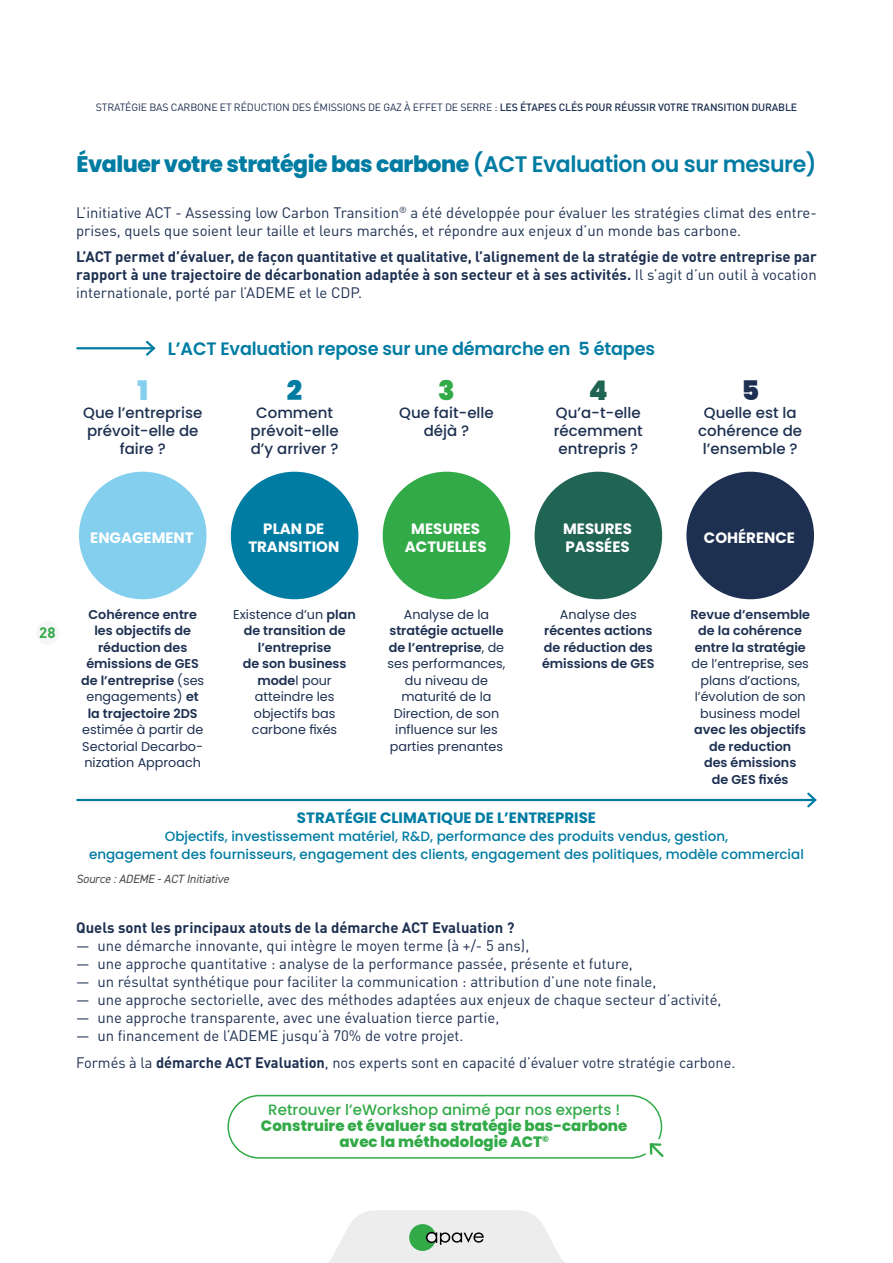
<style>
.page{position:relative;width:893px;height:1263px;background:#fff}
.page>*{position:absolute;margin:0;border:0;box-sizing:border-box;transform-origin:0 0}
.t1{font:900 27px "Poppins";color:#007ca3}
.t2{font:900 27px "Poppins";color:#84cfed}
.t3{font:900 27px "Poppins";color:#206453}
.t4{font:900 27px "Poppins";color:#31aa47}
.t5{font:900 27px "Poppins";color:#1d3051}
.t6{font:800 22.5px "Poppins";letter-spacing:-.02em;color:#007ca3}
.t7{font:600 18px "Poppins";letter-spacing:-.01em;color:#007ca3}
.t8{font:15px/26.5px "DIN Pro";color:#1d3051}
.t9{font:700 15px/18px "DIN Pro";color:#1d3051;text-align:justify}
.t10{font:500 15px/18px "Poppins";color:#1d3051;text-align:center}
.t11{font:700 15px/18px "Poppins";color:#fff;text-align:center}
.t12{font:800 15px/16.2px "Poppins";color:#31aa47;text-align:center}
.t13{font:500 15px "Poppins";color:#31aa47}
.t14{font:700 15px "Poppins";color:#007ca3}
.t15{font:700 15px "DIN Pro";color:#31aa47}
.t16{font:500 13.5px/18px "Poppins";color:#007ca3;text-align:center}
.t17{font:12.75px/16.5px "Poppins";color:#1d3051;text-align:center}
.t18{font:600 12.75px/16.5px "Poppins";color:#1d3051;text-align:center}
.t19{font:italic 12px "DIN2014";letter-spacing:-.01em;color:#4a4a49}
.t20{font:10.5px "DIN Pro";letter-spacing:-.015em;color:#1d3051}
.s1{font-weight:500}
.s2{font-weight:600}
.s3{font-weight:400}
.s4{font-weight:700}
</style>
<div class="page">
<hr style="left:77px;top:347px;width:77px;height:2px;background:#007ca3">
<svg style="left:144px;top:341px;width:12px;height:15px"></svg>
<div style="left:227px;top:1095px;width:435px;height:64px;border:2px solid #31aa47;border-radius:31px"></div>
<svg style="left:626px;top:1120px;width:38px;height:39px"></svg>
<div style="left:231px;top:472px;width:127px;height:127px;background:#007ca3;border-radius:50%"></div>
<div style="left:79px;top:472px;width:128px;height:127px;background:#84cfed;border-radius:50%"></div>
<div style="left:535px;top:472px;width:127px;height:127px;background:#206453;border-radius:50%"></div>
<div style="left:383px;top:472px;width:127px;height:127px;background:#31aa47;border-radius:50%"></div>
<div style="left:686px;top:472px;width:128px;height:127px;background:#1d3051;border-radius:50%"></div>
<hr style="left:77px;top:799px;width:738px;height:2px;background:#007ca3">
<svg style="left:805px;top:792px;width:12px;height:16px"></svg>
<svg style="left:328px;top:1210px;width:237px;height:53px"></svg>
<div style="left:36px;top:621px;width:23px;height:24px;background:#f6f6f6;border-radius:50%"></div>
<p class="t20" style="left:96px;top:100px;width:703px">STRATÉGIE BAS CARBONE ET RÉDUCTION DES ÉMISSIONS DE GAZ À EFFET DE SERRE : <span class="s1">LES ÉTAPES CLÉS POUR RÉUSSIR VOTRE TRANSITION DURABLE</span></p>
<h2 class="t6" style="left:76px;top:152px;width:742px">Évaluer votre stratégie bas carbone <span class="s2">(ACT Evaluation ou sur mesure)</span></h2>
<p class="t8" style="left:76px;top:202px;width:742px;line-height:18px">L’initiative ACT - Assessing low Carbon Transition<sup>®</sup> a été développée pour évaluer les stratégies climat des entre&shy;prises, quels que soient leur taille et leurs marchés, et répondre aux enjeux d’un monde bas carbone.</p>
<p class="t9" style="left:76px;top:247px;width:742px">L’ACT permet d’évaluer, de façon quantitative et qualitative, l’alignement de la stratégie de votre entreprise par rapport à une trajectoire de décarbonation adaptée à son secteur et à ses activités. <span class="s3">Il s’agit d’un outil à vocation internationale, porté par l’ADEME et le CDP.</span></p>
<p class="t7" style="left:168px;top:338px;width:488px">L’ACT Evaluation repose sur une démarche en 5 étapes</p>
<h1 class="t2" style="left:137px;top:375px;width:12px">1</h1>
<p class="t10" style="left:83px;top:404px;width:121px">Que l’entreprise prévoit-elle de faire ?</p>
<h1 class="t1" style="left:287px;top:375px;width:17px">2</h1>
<p class="t10" style="left:251px;top:404px;width:90px">Comment prévoit-elle d’y arriver ?</p>
<h1 class="t4" style="left:438px;top:375px;width:18px">3</h1>
<p class="t10" style="left:399px;top:404px;width:96px">Que fait-elle déjà ?</p>
<h1 class="t3" style="left:589px;top:375px;width:21px">4</h1>
<p class="t10" style="left:554px;top:404px;width:91px">Qu’a-t-elle récemment entrepris ?</p>
<h1 class="t5" style="left:741px;top:375px;width:19px">5</h1>
<p class="t10" style="left:698px;top:404px;width:105px">Quelle est la cohérence de l’ensemble ?</p>
<p class="t11" style="left:90px;top:529px;width:105px">ENGAGEMENT</p>
<p class="t11" style="left:563px;top:520px;width:70px;text-align:left">MESURES<br>PASSÉES</p>
<p class="t11" style="left:405px;top:520px;width:83px">MESURES<br>ACTUELLES</p>
<p class="t11" style="left:704px;top:529px;width:93px">COHÉRENCE</p>
<p class="t11" style="left:248px;top:520px;width:92px">PLAN DE<br>TRANSITION</p>
<p class="t15" style="left:39px;top:622px;width:18px">28</p>
<p class="t18" style="left:81px;top:606px;width:125px">Cohérence entre les objectifs de réduction des émissions de GES de l’entreprise <span class="s3">(ses engagements)</span> et la trajectoire 2DS</p>
<p class="t17" style="left:82px;top:722px;width:123px;text-align:justify">estimée à partir de Sectorial Decarbo&shy;nization Approach</p>
<p class="t17" style="left:233px;top:606px;width:124px">Existence d’un <span class="s2">plan de transition de l’entreprise<br>de son business mode</span>l pour atteindre les objectifs bas carbone fixés</p>
<p class="t17" style="left:404px;top:606px;width:87px">Analyse de la</p>
<p class="t17" style="left:388px;top:623px;width:119px"><span class="s2">stratégie actuelle de l’entreprise</span>, de ses performances, du niveau de maturité de la<br>Direction, de son influence sur les parties prenantes</p>
<p class="t17" style="left:560px;top:606px;width:78px">Analyse des</p>
<p class="t18" style="left:542px;top:623px;width:114px;text-align:left">récentes actions de réduction des émissions de GES</p>
<p class="t18" style="left:690px;top:606px;width:121px">Revue d’ensemble de la cohérence entre la stratégie</p>
<p class="t17" style="left:691px;top:656px;width:119px">de l’entreprise, ses plans d’actions, l’évolution de son business model</p>
<p class="t18" style="left:694px;top:722px;width:113px">avec les objectifs de reduction<br>des émissions<br>de GES fixés</p>
<p class="t14" style="left:297px;top:809px;width:300px">STRATÉGIE CLIMATIQUE DE L’ENTREPRISE</p>
<p class="t16" style="left:89px;top:827px;width:716px">Objectifs, investissement matériel, R&amp;D, performance des produits vendus, gestion,<br>engagement des fournisseurs, engagement des clients, engagement des politiques, modèle commercial</p>
<p class="t19" style="left:76px;top:871px;width:154px">Source : ADEME - ACT Initiative</p>
<p class="t9" style="left:76px;top:918px;width:440px">Quels sont les principaux atouts de la démarche ACT Evaluation ?</p>
<p class="t8" style="left:76px;top:932px;width:455px">— une démarche innovante, qui intègre le moyen terme (à +/- 5 ans),</p>
<p class="t8" style="left:76px;top:950px;width:558px">— une approche quantitative : analyse de la performance passée, présente et future,</p>
<p class="t8" style="left:76px;top:968px;width:582px">— un résultat synthétique pour faciliter la communication : attribution d’une note finale,</p>
<p class="t8" style="left:76px;top:986px;width:647px">— une approche sectorielle, avec des méthodes adaptées aux enjeux de chaque secteur d’activité,</p>
<p class="t8" style="left:76px;top:1004px;width:425px">— une approche transparente, avec une évaluation tierce partie,</p>
<p class="t8" style="left:76px;top:1022px;width:661px">— un financement de l’ADEME jusqu’à 70% de votre projet.<br>Formés à la <span class="s4">démarche ACT Evaluation</span>, nos experts sont en capacité d’évaluer votre stratégie carbone.</p>
<p class="t13" style="left:268px;top:1101px;width:353px">Retrouver l’eWorkshop animé par nos experts !</p>
<p class="t12" style="left:261px;top:1117px;width:368px">Construire et évaluer sa stratégie bas-carbone avec la méthodologie ACT<sup>©</sup></p>
</div>
